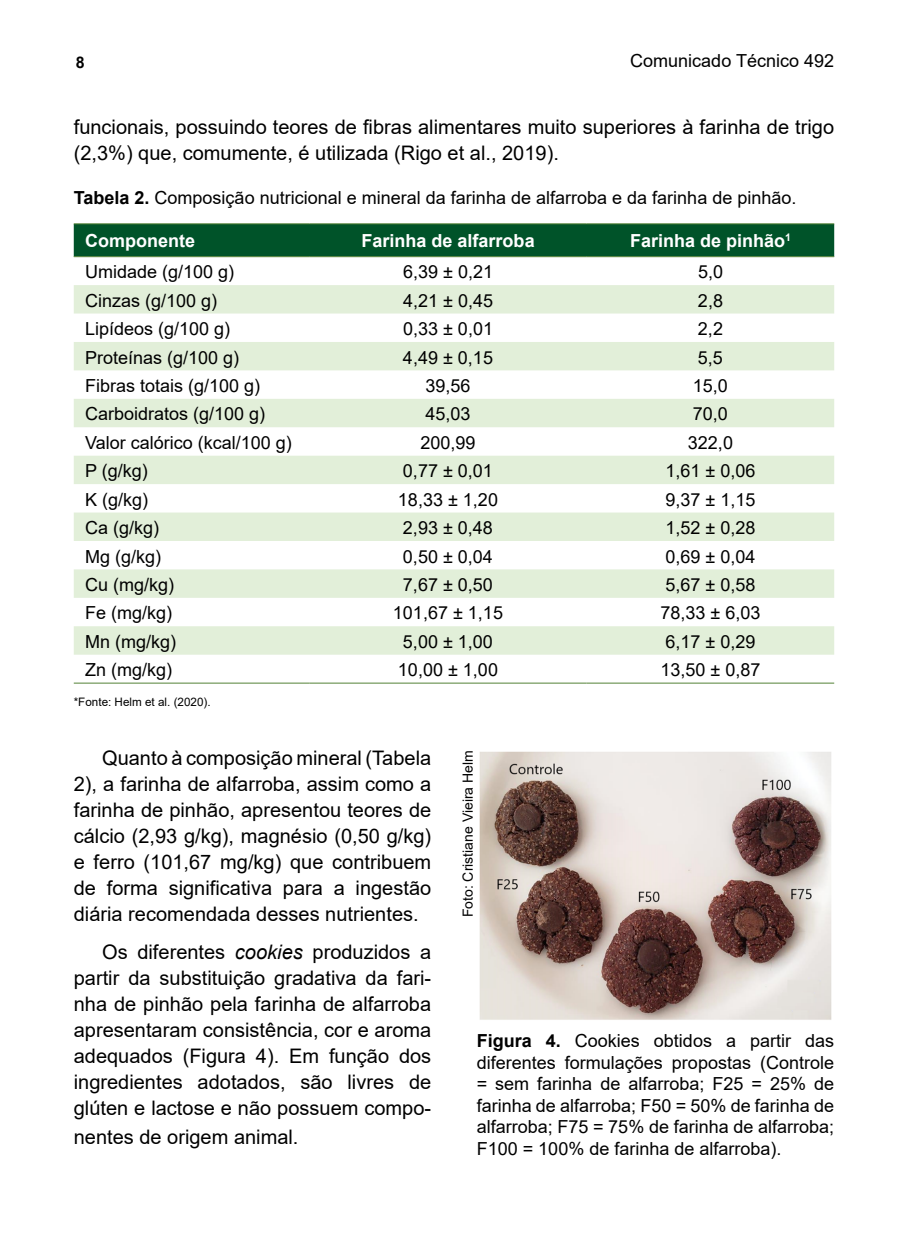
<style>
.page{position:relative;width:908px;height:1248px;background:#fff}
.page>*{position:absolute;margin:0;border:0;box-sizing:border-box;transform-origin:0 0}
.t1{font:20px/26px "Arial";color:#000;text-align:justify}
.t2{font:18px/21.6px "Arial";color:#000;text-align:justify}
.t3{font:700 18px "Arial";color:#fff}
.t4{font:700 16px "Arial";color:#000}
.t5{font:14px "Arial";color:#000}
.t6{font:11.6px "Arial";color:#000}
.s1{font-weight:700}
.s2{font-style:italic}
</style>
<div class="page">
<div style="left:74px;top:224px;width:759px;height:32px;background:#005329"></div>
<svg style="left:74px;top:257px;width:759px;height:398px"></svg>
<svg style="left:74px;top:285px;width:759px;height:369px;fill:#e2efd9"></svg>
<hr style="left:74px;top:223px;width:235px;height:1px;background:#538135">
<hr style="left:309px;top:223px;width:277px;height:1px;background:#538135">
<hr style="left:586px;top:223px;width:247px;height:1px;background:#538135">
<hr style="left:74px;top:256px;width:235px;height:1px;background:#538135">
<hr style="left:309px;top:256px;width:277px;height:1px;background:#538135">
<hr style="left:586px;top:256px;width:247px;height:1px;background:#538135">
<hr style="left:74px;top:682px;width:235px;height:1px;background:#538135">
<hr style="left:309px;top:682px;width:277px;height:1px;background:#538135">
<hr style="left:586px;top:682px;width:247px;height:1px;background:#538135">
<img style="left:479px;top:751px;width:353px;height:269px">
<p class="t4" style="left:76px;top:51px;width:10px">8</p>
<p class="t2" style="left:630px;top:50px;width:205px">Comunicado Técnico 492</p>
<p class="t1" style="left:74px;top:113px;width:761px">funcionais, possuindo teores de fibras alimentares muito superiores à farinha de trigo (2,3%) que, comumente, é utilizada (Rigo et al., 2019).</p>
<p class="t2" style="left:74px;top:187px;width:724px"><span class="s1">Tabela 2.</span> Composição nutricional e mineral da farinha de alfarroba e da farinha de pinhão.</p>
<p class="t3" style="left:85px;top:228px;width:111px">Componente</p>
<p class="t3" style="left:361px;top:228px;width:175px">Farinha de alfarroba</p>
<p class="t3" style="left:629px;top:228px;width:162px">Farinha de pinhão<sup>1</sup></p>
<p class="t2" style="left:85px;top:261px;width:151px">Umidade (g/100 g)</p>
<p class="t2" style="left:403px;top:261px;width:91px">6,39 ± 0,21</p>
<p class="t2" style="left:697px;top:261px;width:27px">5,0</p>
<p class="t2" style="left:85px;top:289px;width:134px">Cinzas (g/100 g)</p>
<p class="t2" style="left:403px;top:289px;width:91px">4,21 ± 0,45</p>
<p class="t2" style="left:697px;top:289px;width:27px">2,8</p>
<p class="t2" style="left:85px;top:318px;width:147px">Lipídeos (g/100 g)</p>
<p class="t2" style="left:403px;top:318px;width:91px">0,33 ± 0,01</p>
<p class="t2" style="left:697px;top:318px;width:27px">2,2</p>
<p class="t2" style="left:85px;top:346px;width:156px">Proteínas (g/100 g)</p>
<p class="t2" style="left:403px;top:346px;width:91px">4,49 ± 0,15</p>
<p class="t2" style="left:697px;top:346px;width:27px">5,5</p>
<p class="t2" style="left:85px;top:375px;width:177px">Fibras totais (g/100 g)</p>
<p class="t2" style="left:425px;top:375px;width:47px">39,56</p>
<p class="t2" style="left:692px;top:375px;width:37px">15,0</p>
<p class="t2" style="left:85px;top:403px;width:182px">Carboidratos (g/100 g)</p>
<p class="t2" style="left:425px;top:403px;width:47px">45,03</p>
<p class="t2" style="left:692px;top:403px;width:37px">70,0</p>
<p class="t2" style="left:85px;top:431px;width:208px">Valor calórico (kcal/100 g)</p>
<p class="t2" style="left:420px;top:431px;width:57px">200,99</p>
<p class="t2" style="left:687px;top:431px;width:47px">322,0</p>
<p class="t2" style="left:85px;top:460px;width:64px">P (g/kg)</p>
<p class="t2" style="left:403px;top:460px;width:91px">0,77 ± 0,01</p>
<p class="t2" style="left:665px;top:460px;width:91px">1,61 ± 0,06</p>
<p class="t2" style="left:85px;top:488px;width:65px">K (g/kg)</p>
<p class="t2" style="left:398px;top:488px;width:101px">18,33 ± 1,20</p>
<p class="t2" style="left:665px;top:488px;width:91px">9,37 ± 1,15</p>
<p class="t2" style="left:85px;top:517px;width:76px">Ca (g/kg)</p>
<p class="t2" style="left:403px;top:517px;width:91px">2,93 ± 0,48</p>
<p class="t2" style="left:665px;top:517px;width:91px">1,52 ± 0,28</p>
<p class="t2" style="left:85px;top:545px;width:78px">Mg (g/kg)</p>
<p class="t2" style="left:403px;top:545px;width:91px">0,50 ± 0,04</p>
<p class="t2" style="left:665px;top:545px;width:91px">0,69 ± 0,04</p>
<p class="t2" style="left:85px;top:573px;width:91px">Cu (mg/kg)</p>
<p class="t2" style="left:403px;top:573px;width:91px">7,67 ± 0,50</p>
<p class="t2" style="left:665px;top:573px;width:91px">5,67 ± 0,58</p>
<p class="t2" style="left:85px;top:602px;width:89px">Fe (mg/kg)</p>
<p class="t2" style="left:393px;top:602px;width:111px">101,67 ± 1,15</p>
<p class="t2" style="left:660px;top:602px;width:101px">78,33 ± 6,03</p>
<p class="t2" style="left:85px;top:630px;width:93px">Mn (mg/kg)</p>
<p class="t2" style="left:403px;top:630px;width:91px">5,00 ± 1,00</p>
<p class="t2" style="left:665px;top:630px;width:91px">6,17 ± 0,29</p>
<p class="t2" style="left:85px;top:659px;width:89px">Zn (mg/kg)</p>
<p class="t2" style="left:398px;top:659px;width:101px">10,00 ± 1,00</p>
<p class="t2" style="left:660px;top:659px;width:101px">13,50 ± 0,87</p>
<p class="t6" style="left:74px;top:694px;width:138px">*Fonte: Helm et al. (2020).</p>
<p class="t1" style="left:74px;top:745px;width:359px;text-indent:28px">Quanto à composição mineral (Tabela 2), a farinha de alfarroba, assim como a farinha de pinhão, apresentou teores de cálcio (2,93 g/kg), magnésio (0,50 g/kg) e ferro (101,67 mg/kg) que contribuem de forma significativa para a ingestão diária recomendada desses nutrientes.</p>
<p class="t1" style="left:74px;top:938px;width:359px;text-indent:28px">Os diferentes <span class="s2">cookies</span> produzidos a partir da substituição gradativa da fari&shy;nha de pinhão pela farinha de alfarroba apresentaram consistência, cor e aroma adequados (Figura 4). Em função dos ingredientes adotados, são livres de glúten e lactose e não possuem compo-</p>
<p class="t1" style="left:74px;top:1123px;width:226px">nentes de origem animal.</p>
<p class="t5" style="left:458px;top:917px;width:169px;rotate:-90deg">Foto: Cristiane Vieira Helm</p>
<p class="t2" style="left:476px;top:1029px;width:359px"><span class="s1">Figura 4.</span> Cookies obtidos a partir das diferentes formulações propostas (Controle = sem farinha de alfarroba; F25 = 25% de farinha de alfarroba; F50 = 50% de farinha de alfarroba; F75 = 75% de farinha de alfarroba; F100 = 100% de farinha de alfarroba).</p>
</div>
